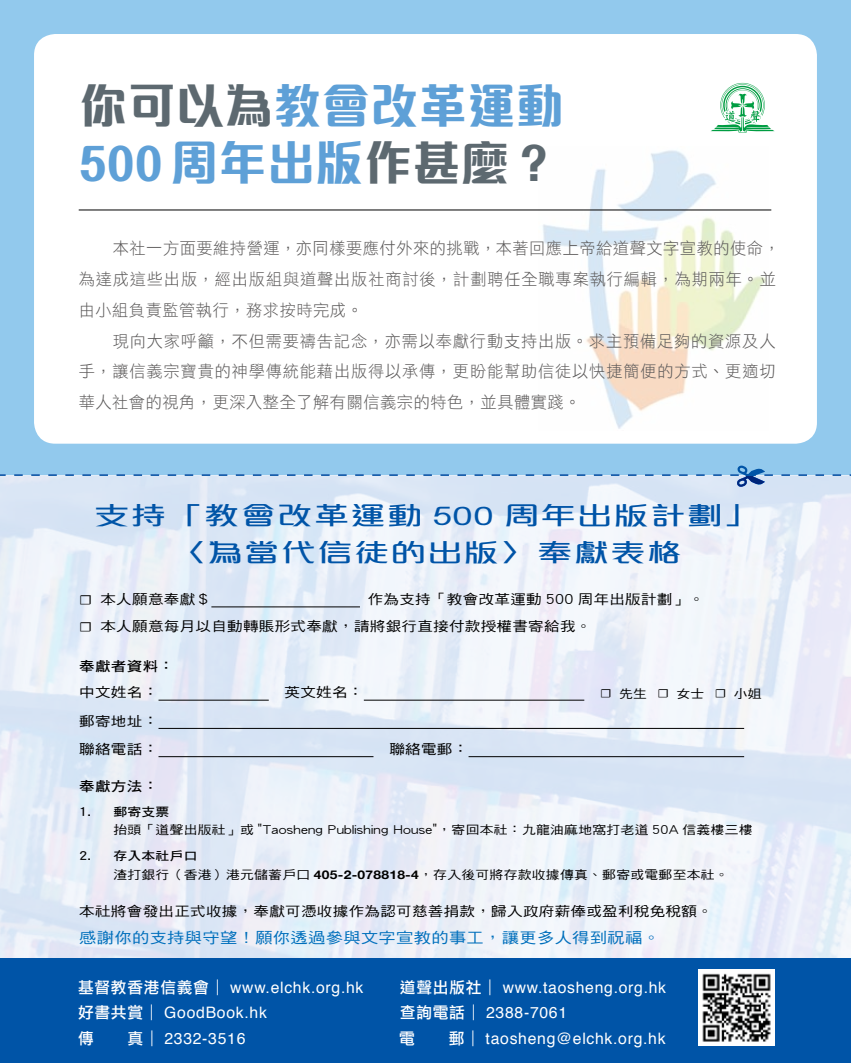
<style>
.page{position:relative;width:851px;height:1063px;background:#fff}
.page>*{position:absolute;margin:0;border:0;box-sizing:border-box;transform-origin:0 0}
.t1{font:800 48px/57px "M Elle HK";letter-spacing:.01em;color:#5ea0d7}
.t2{font:500 25.5px/37.5px "M Elle HK";letter-spacing:.025em;color:#0054a7;text-align:center;scale:1.4 1}
.t3{font:16.5px/30.8px "DF Li Hei HK W3";letter-spacing:.035em;color:#595757}
.t4{font:15.75px "Helvetica";letter-spacing:.045em;color:#fff}
.t5{font:15.75px "DF Li Hei HK W5";color:#fff}
.t6{font:15px "DF Hei HK W5";letter-spacing:.02em;color:#006fbc;scale:1.15 1}
.t7{font:13.5px/27px "DF Hei HK W5";letter-spacing:.02em;color:#000;scale:1.15 1}
.t8{font:13.5px "DF Hei HK W7";letter-spacing:.02em;color:#000;scale:1.15 1}
.t9{font:12px "DF Hei HK W5";letter-spacing:.02em;color:#000;scale:1.15 1}
.t10{font:12px "DF Hei HK W7";letter-spacing:.02em;color:#000;scale:1.15 1}
.s1{color:#5d6970}
.s2{font-family:"Minion Pro"}
.s3{font-family:"Helvetica Neue";font-weight:700}
.s4{font-family:"DF Li Hei HK W5"}
.s5{font-family:"DF Li Hei HK W3"}
</style>
<div class="page">
<div style="left:0;top:0;width:850px;height:474px;background:#92c9ed"></div>
<div style="left:34px;top:34px;width:782px;height:410px;background:#fff;border-radius:21px"></div>
<svg style="left:0;top:465px;width:850px;height:11px"></svg>
<img style="left:538px;top:150px;width:230px;height:279px">
<hr style="left:79px;top:210px;width:692px;height:1px;background:#000">
<img style="left:0;top:476px;width:850px;height:483px">
<div style="left:0;top:959px;width:850px;height:104px;background:#0054a7"></div>
<hr style="left:211px;top:607px;width:149px;height:1px;background:#000">
<hr style="left:158px;top:700px;width:111px;height:1px;background:#000">
<hr style="left:364px;top:700px;width:220px;height:1px;background:#000">
<hr style="left:158px;top:728px;width:586px;height:1px;background:#000">
<hr style="left:158px;top:756px;width:215px;height:1px;background:#000">
<hr style="left:468px;top:756px;width:276px;height:1px;background:#000">
<svg style="left:711px;top:83px;width:63px;height:50px"></svg>
<img style="left:698px;top:969px;width:76px;height:76px">
<h1 class="t1" style="left:79px;top:79px;width:486px"><span class="s1">你可以為</span>教會改革運動<br>500周年出版<span class="s1">作甚麼？</span></h1>
<p class="t3" style="left:79px;top:233px;width:702px;text-indent:34px">本社一方面要維持營運，亦同樣要應付外來的挑戰，本著回應上帝給道聲文字宣教的使命，為達成這些出版，經出版組與道聲出版社商討後，計劃聘任全職專案執行編輯，為期兩年。並由小組負責監管執行，務求按時完成。</p>
<p class="t3" style="left:79px;top:325px;width:698px;text-align:justify;text-indent:34px">現向大家呼籲，不但需要禱告記念，亦需以奉獻行動支持出版。求主預備足夠的資源及人手，讓信義宗寶貴的神學傳統能藉出版得以承傳，更盼能幫助信徒以快捷簡便的方式、更適切華人社會的視角，更深入整全了解有關信義宗的特色，並具體實踐。</p>
<h2 class="t2" style="left:94px;top:496px;width:476px">支持「教會改革運動 500 周年出版計劃」〈為當代信徒的出版〉奉獻表格</h2>
<p class="t7" style="left:79px;top:585px;width:116px"><span class="s2">☐</span> 本人願意奉獻＄</p>
<p class="t7" style="left:79px;top:585px;width:558px;text-indent:288px">作為支持「教會改革運動 500 周年出版計劃」。　<span class="s2">☐</span> 本人願意每月以自動轉賬形式奉獻，請將銀行直接付款授權書寄給我。</p>
<p class="t8" style="left:79px;top:659px;width:84px">奉獻者資料：</p>
<p class="t7" style="left:79px;top:679px;width:70px">中文姓名：</p>
<p class="t7" style="left:269px;top:679px;width:84px">　英文姓名：</p>
<p class="t9" style="left:600px;top:687px;width:142px"><span class="s2">☐</span>先生 <span class="s2">☐</span>女士 <span class="s2">☐</span>小姐</p>
<p class="t7" style="left:79px;top:706px;width:70px;line-height:28.2px">郵寄地址：聯絡電話：</p>
<p class="t8" style="left:79px;top:778px;width:70px">奉獻方法：</p>
<p class="t7" style="left:373px;top:735px;width:321px">　聯絡電郵：　　</p>
<p class="t10" style="left:79px;top:805px;width:80px">1. 郵寄支票</p>
<p class="t9" style="left:113px;top:823px;width:557px">抬頭「道聲出版社」或 "Taosheng Publishing House"，寄回本社：九龍油麻地窩打老道 50A 信義樓三樓</p>
<p class="t10" style="left:79px;top:849px;width:104px">2. 存入本社戶口</p>
<p class="t9" style="left:113px;top:868px;width:536px">渣打銀行（香港）港元儲蓄戶口 <span class="s3">405-2-078818-4</span>，存入後可將存款收據傳真、郵寄或電郵至本社。</p>
<p class="t7" style="left:79px;top:898px;width:552px">本社將會發出正式收據，奉獻可憑收據作為認可慈善捐款，歸入政府薪俸或盈利稅免稅額。</p>
<p class="t6" style="left:79px;top:929px;width:506px">感謝你的支持與守望！願你透過參與文字宣教的事工，讓更多人得到祝福。</p>
<p class="t4" style="left:78px;top:975px;width:287px"><span class="s4">基督教香港信義會</span><span class="s5">｜</span> www.elchk.org.hk</p>
<p class="t4" style="left:400px;top:975px;width:268px"><span class="s4">道聲出版社</span><span class="s5">｜</span> www.taosheng.org.hk</p>
<p class="t4" style="left:78px;top:1000px;width:190px"><span class="s4">好書共賞</span><span class="s5">｜</span> GoodBook.hk</p>
<p class="t4" style="left:400px;top:1000px;width:169px"><span class="s4">查詢電話</span><span class="s5">｜</span> 2388-7061</p>
<p class="t5" style="left:78px;top:1029px;width:17px">傳</p>
<p class="t4" style="left:127px;top:1026px;width:119px"><span class="s4">真</span><span class="s5">｜</span> 2332-3516</p>
<p class="t5" style="left:399px;top:1029px;width:17px">電</p>
<p class="t4" style="left:448px;top:1026px;width:218px"><span class="s4">郵</span><span class="s5">｜</span> taosheng@elchk.org.hk</p>
</div>
